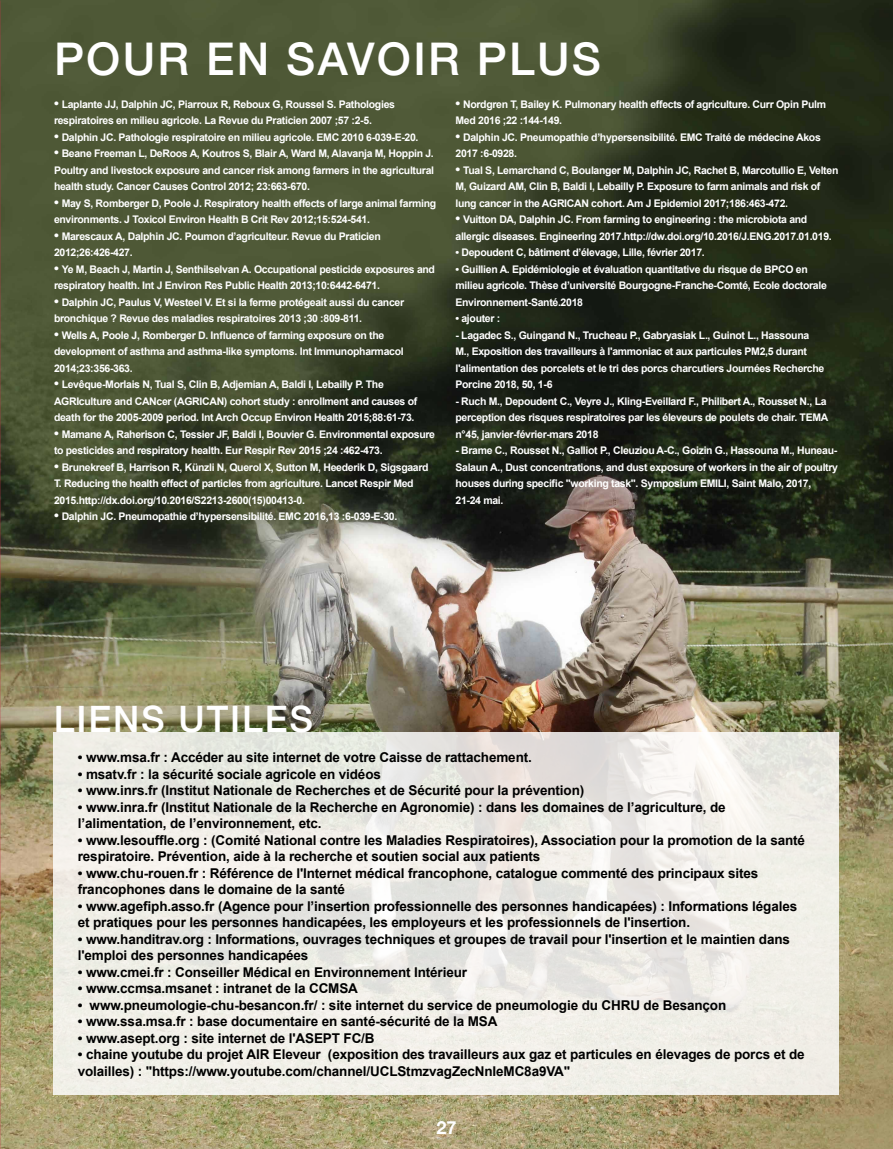
<style>
.page{position:relative;width:893px;height:1149px;background:#fff}
.page>*{position:absolute;margin:0;border:0;box-sizing:border-box;transform-origin:0 0}
.t1{font:500 45px "Helvetica Neue";letter-spacing:.05em;color:#fff}
.t2{font:500 36.3px "Helvetica Neue";letter-spacing:.05em;color:#fff}
.t3{font:700 18px "Helvetica Neue";color:#fff}
.t4{font:700 13.5px/16.5px "Arial";letter-spacing:-.01em;color:#000}
.t5{font:700 10.5px/16.5px "Arial";letter-spacing:-.03em;color:#fff}
.s1{font-size:13.5px}
</style>
<div class="page">
<img style="left:0;top:0;width:893px;height:1148px">
<svg style="left:54px;top:732px;width:785px;height:362px;fill:#efeee6"></svg>
<h1 class="t1" style="left:54px;top:22px;width:549px">POUR EN SAVOIR PLUS</h1>
<p class="t5" style="left:54px;top:96px;width:343px"><span class="s1">•</span> Laplante JJ, Dalphin JC, Piarroux R, Reboux G, Roussel S. Pathologies respiratoires en milieu agricole. La Revue du Praticien 2007 ;57 :2-5.</p>
<p class="t5" style="left:54px;top:129px;width:366px"><span class="s1">•</span> Dalphin JC. Pathologie respiratoire en milieu agricole. EMC 2010 6-039-E-20.</p>
<p class="t5" style="left:54px;top:145px;width:382px;text-align:justify"><span class="s1">•</span> Beane Freeman L, DeRoos A, Koutros S, Blair A, Ward M, Alavanja M, Hoppin J.<br>Poultry and livestock exposure and cancer risk among farmers in the agricultural health study. Cancer Causes Control 2012; 23:663-670.</p>
<p class="t5" style="left:54px;top:195px;width:384px"><span class="s1">•</span> May S, Romberger D, Poole J. Respiratory health effects of large animal farming environments. J Toxicol Environ Health B Crit Rev 2012;15:524-541.</p>
<p class="t5" style="left:54px;top:228px;width:328px"><span class="s1">•</span> Marescaux A, Dalphin JC. Poumon d’agriculteur. Revue du Praticien<br>2012;26:426-427.</p>
<p class="t5" style="left:54px;top:261px;width:382px"><span class="s1">•</span> Ye M, Beach J, Martin J, Senthilselvan A. Occupational pesticide exposures and respiratory health. Int J Environ Res Public Health 2013;10:6442-6471.</p>
<p class="t5" style="left:54px;top:294px;width:352px"><span class="s1">•</span> Dalphin JC, Paulus V, Westeel V. Et si la ferme protégeait aussi du cancer bronchique ? Revue des maladies respiratoires 2013 ;30 :809-811.</p>
<p class="t5" style="left:54px;top:327px;width:351px"><span class="s1">•</span> Wells A, Poole J, Romberger D. Influence of farming exposure on the development of asthma and asthma-like symptoms. Int Immunopharmacol<br>2014;23:356-363.</p>
<p class="t5" style="left:54px;top:376px;width:365px"><span class="s1">•</span> Levêque-Morlais N, Tual S, Clin B, Adjemian A, Baldi I, Lebailly P. The<br>AGRIculture and CANcer (AGRICAN) cohort study : enrollment and causes of death for the 2005-2009 period. Int Arch Occup Environ Health 2015;88:61-73.</p>
<p class="t5" style="left:54px;top:426px;width:383px"><span class="s1">•</span> Mamane A, Raherison C, Tessier JF, Baldi I, Bouvier G. Environmental exposure to pesticides and respiratory health. Eur Respir Rev 2015 ;24 :462-473.</p>
<p class="t5" style="left:54px;top:459px;width:376px"><span class="s1">•</span> Brunekreef B, Harrison R, Künzli N, Querol X, Sutton M, Heederik D, Sigsgaard<br>T. Reducing the health effect of particles from agriculture. Lancet Respir Med<br>2015.http://dx.doi.org/10.2016/S2213-2600(15)00413-0.</p>
<p class="t5" style="left:54px;top:508px;width:345px"><span class="s1">•</span> Dalphin JC. Pneumopathie d’hypersensibilité. EMC 2016,13 :6-039-E-30.</p>
<p class="t5" style="left:455px;top:96px;width:372px"><span class="s1">•</span> Nordgren T, Bailey K. Pulmonary health effects of agriculture. Curr Opin Pulm<br>Med 2016 ;22 :144-149.</p>
<p class="t5" style="left:455px;top:129px;width:367px"><span class="s1">•</span> Dalphin JC. Pneumopathie d’hypersensibilité. EMC Traité de médecine Akos<br>2017 :6-0928.</p>
<p class="t5" style="left:455px;top:162px;width:384px"><span class="s1">•</span> Tual S, Lemarchand C, Boulanger M, Dalphin JC, Rachet B, Marcotullio E, Velten<br>M, Guizard AM, Clin B, Baldi I, Lebailly P. Exposure to farm animals and risk of lung cancer in the AGRICAN cohort. Am J Epidemiol 2017;186:463-472.</p>
<p class="t5" style="left:455px;top:211px;width:378px"><span class="s1">•</span> Vuitton DA, Dalphin JC. From farming to engineering : the microbiota and allergic diseases. Engineering 2017.http://dw.doi.org/10.2016/J.ENG.2017.01.019.</p>
<p class="t5" style="left:455px;top:244px;width:251px">• Depoudent C, bâtiment d’élevage, Lille, février 2017.</p>
<p class="t5" style="left:455px;top:261px;width:373px">• Guillien A. Epidémiologie et évaluation quantitative du risque de BPCO en milieu agricole. Thèse d’université Bourgogne-Franche-Comté, Ecole doctorale<br>Environnement-Santé.2018</p>
<p class="t5" style="left:455px;top:310px;width:46px">• ajouter :</p>
<p class="t5" style="left:455px;top:327px;width:370px">- Lagadec S., Guingand N., Trucheau P., Gabryasiak L., Guinot L., Hassouna M., Exposition des travailleurs à l'ammoniac et aux particules PM2,5 durant l'alimentation des porcelets et le tri des porcs charcutiers Journées Recherche Porcine 2018, 50, 1-6</p>
<p class="t5" style="left:455px;top:393px;width:374px">- Ruch M., Depoudent C., Veyre J., Kling-Eveillard F., Philibert A., Rousset N., La perception des risques respiratoires par les éleveurs de poulets de chair. TEMA n°45, janvier-février-mars 2018</p>
<p class="t5" style="left:455px;top:442px;width:384px">- Brame C., Rousset N., Galliot P., Cleuziou A-C., Goizin G., Hassouna M., Huneau-Salaun A., Dust concentrations, and dust exposure of workers in the air of poultry houses during specific "working task". Symposium EMILI, Saint Malo, 2017, 21-24 mai.</p>
<h2 class="t2" style="left:54px;top:690px;width:261px">LIENS UTILES</h2>
<p class="t4" style="left:78px;top:749px;width:456px">• www.msa.fr : Accéder au site internet de votre Caisse de rattachement.</p>
<p class="t4" style="left:78px;top:765px;width:305px">• msatv.fr : la sécurité sociale agricole en vidéos</p>
<p class="t4" style="left:78px;top:782px;width:508px">• www.inrs.fr (Institut Nationale de Recherches et de Sécurité pour la prévention)</p>
<p class="t4" style="left:78px;top:798px;width:649px">• www.inra.fr (Institut Nationale de la Recherche en Agronomie) : dans les domaines de l’agriculture, de l’alimentation, de l’environnement, etc.</p>
<p class="t4" style="left:78px;top:831px;width:729px">• www.lesouffle.org : (Comité National contre les Maladies Respiratoires), Association pour la promotion de la santé respiratoire. Prévention, aide à la recherche et soutien social aux patients</p>
<p class="t4" style="left:78px;top:864px;width:682px">• www.chu-rouen.fr : Référence de l'Internet médical francophone, catalogue commenté des principaux sites francophones dans le domaine de la santé</p>
<p class="t4" style="left:78px;top:897px;width:721px">• www.agefiph.asso.fr (Agence pour l’insertion professionnelle des personnes handicapées) : Informations légales et pratiques pour les personnes handicapées, les employeurs et les professionnels de l'insertion.</p>
<p class="t4" style="left:78px;top:930px;width:714px">• www.handitrav.org : Informations, ouvrages techniques et groupes de travail pour l'insertion et le maintien dans l'emploi des personnes handicapées</p>
<p class="t4" style="left:78px;top:963px;width:391px">• www.cmei.fr : Conseiller Médical en Environnement Intérieur</p>
<p class="t4" style="left:78px;top:980px;width:282px">• www.ccmsa.msanet : intranet de la CCMSA</p>
<p class="t4" style="left:78px;top:996px;width:650px">• www.pneumologie-chu-besancon.fr/ : site internet du service de pneumologie du CHRU de Besançon</p>
<p class="t4" style="left:78px;top:1013px;width:421px">• www.ssa.msa.fr : base documentaire en santé-sécurité de la MSA</p>
<p class="t4" style="left:78px;top:1029px;width:298px">• www.asept.org : site internet de l'ASEPT FC/B</p>
<p class="t4" style="left:78px;top:1046px;width:728px">• chaine youtube du projet AIR Eleveur (exposition des travailleurs aux gaz et particules en élevages de porcs et de volailles) : "https://www.youtube.com/channel/UCLStmzvagZecNnIeMC8a9VA"</p>
<h3 class="t3" style="left:436px;top:1112px;width:22px">27</h3>
</div>
